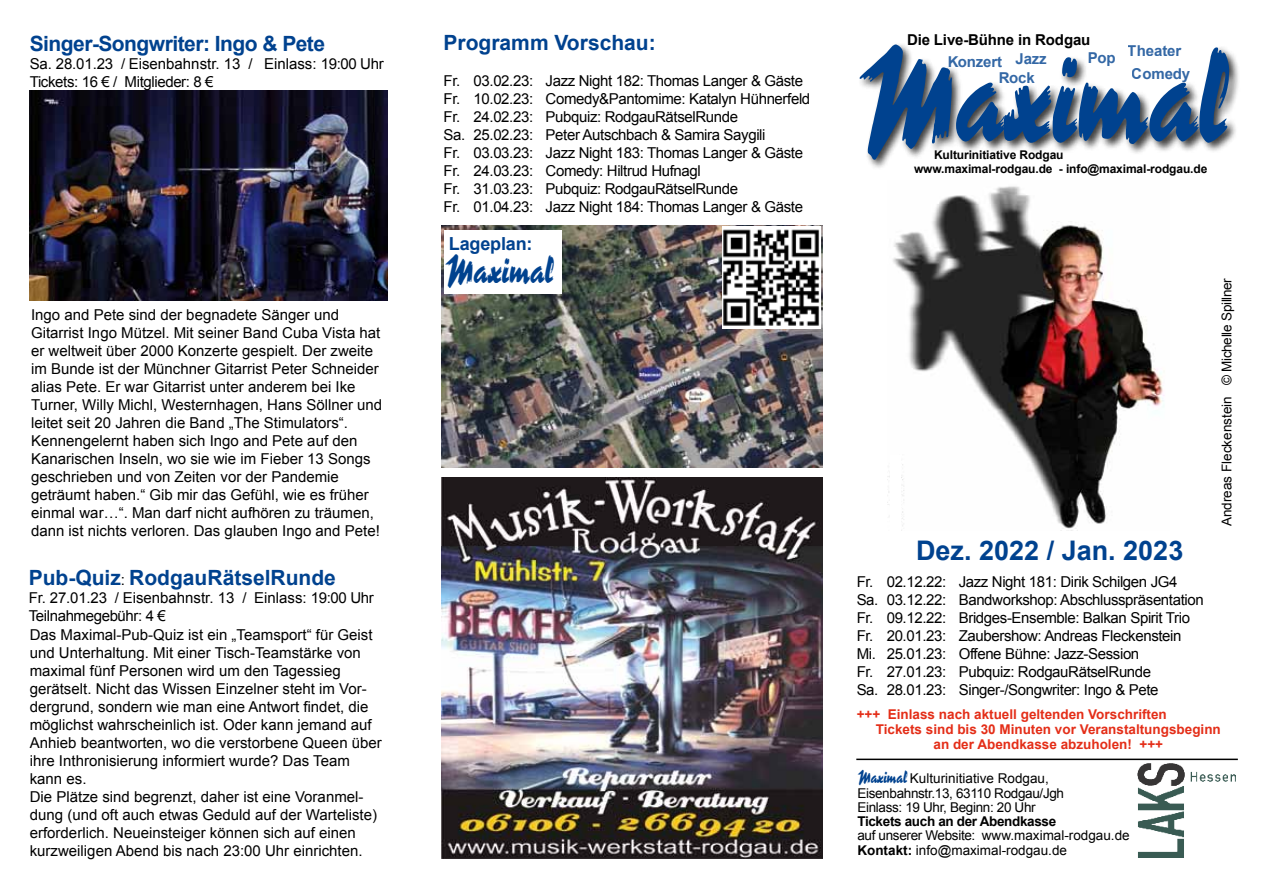
<style>
.page{position:relative;width:1268px;height:893px;background:#fff}
.page>*{position:absolute;margin:0;border:0;box-sizing:border-box;transform-origin:0 0}
.t1{font:123px "Reporter Two";letter-spacing:-.01em;color:#00428f}
.t2{font:36px "Reporter Two";letter-spacing:-.01em;color:#00428f}
.t3{font:700 27px "Arial";color:#00428f}
.t4{font:700 21px "Arial";color:#00428f}
.t5{font:700 21px "Arial";letter-spacing:-.025em;color:#00428f}
.t6{font:700 18px "Arial";letter-spacing:-.01em;color:#00428f}
.t7{font:15px/18.1px "Arial";color:#000}
.t8{font:15px/18px "Arial";letter-spacing:-.025em;color:#000}
.t9{font:700 15px/16px "Arial";letter-spacing:-.01em;color:#00428f}
.t10{font:700 15px "Arial";letter-spacing:-.01em;color:#000}
.t11{font:13.5px/14.2px "Arial";letter-spacing:-.02em;color:#000}
.t12{font:700 13.5px "Arial";color:#e42e18}
.t13{font:13.5px/14.2px "Arial";color:#000}
.t14{font:700 13.5px "Arial";letter-spacing:-.025em;color:#000}
.t15{font:700 12px/14.4px "Arial";letter-spacing:-.01em;color:#000}
.s1{font-weight:400;font-size:15px;color:#000}
.s2{color:#fff}
.s3{font-family:"Reporter Two";font-size:16.5px;color:#00428f}
.s4{font-weight:700}
</style>
<div class="page">
<img style="left:441px;top:225px;width:381px;height:243px">
<img style="left:441px;top:478px;width:381px;height:381px">
<div style="left:857px;top:42px;width:382px;height:129px;background:#000;opacity:.75"></div>
<hr style="left:856px;top:759px;width:381px;height:1px;background:#000">
<img style="left:1137px;top:763px;width:97px;height:95px">
<img style="left:722px;top:226px;width:98px;height:102px">
<img style="left:887px;top:186px;width:278px;height:343px">
<div style="left:444px;top:230px;width:117px;height:63px;background:#fff"></div>
<img style="left:30px;top:91px;width:357px;height:209px">
<div style="left:890px;top:455px;width:10px;height:81px;background:#fff"></div>
<h3 class="t5" style="left:30px;top:29px;width:297px">Singer-Songwriter: Ingo &amp; Pete</h3>
<p class="t7" style="left:30px;top:55px;width:355px">Sa. 28.01.23 / Eisenbahnstr. 13 / Einlass: 19:00 Uhr<br>Tickets: 16 € / Mitglieder: 8 €</p>
<p class="t7" style="left:31px;top:305px;width:352px">Ingo and Pete sind der begnadete Sänger und Gitarrist Ingo Mützel. Mit seiner Band Cuba Vista hat er weltweit über 2000 Konzerte gespielt. Der zweite im Bunde ist der Münchner Gitarrist Peter Schneider alias Pete. Er war Gitarrist unter anderem bei Ike Turner, Willy Michl, Westernhagen, Hans Söllner und leitet seit 20 Jahren die Band „The Stimulators“.<br>Kennengelernt haben sich Ingo and Pete auf den Kanarischen Inseln, wo sie wie im Fieber 13 Songs geschrieben und von Zeiten vor der Pandemie geträumt haben.“ Gib mir das Gefühl, wie es früher einmal war…“. Man darf nicht aufhören zu träumen, dann ist nichts verloren. Das glauben Ingo and Pete!</p>
<h3 class="t4" style="left:29px;top:564px;width:309px">Pub-Quiz<span class="s1">:</span> RodgauRätselRunde</h3>
<p class="t7" style="left:29px;top:589px;width:354px">Fr. 27.01.23 / Eisenbahnstr. 13 / Einlass: 19:00 Uhr Teilnahmegebühr: 4 €<br>Das Maximal-Pub-Quiz ist ein „Teamsport“ für Geist und Unterhaltung. Mit einer Tisch-Teamstärke von maximal fünf Personen wird um den Tagessieg gerätselt. Nicht das Wissen Einzelner steht im Vor&shy;dergrund, sondern wie man eine Antwort findet, die möglichst wahrscheinlich ist. Oder kann jemand auf Anhieb beantworten, wo die verstorbene Queen über ihre Inthronisierung informiert wurde? Das Team kann es.<br>Die Plätze sind begrenzt, daher ist eine Voranmel&shy;dung (und oft auch etwas Geduld auf der Warteliste) erforderlich. Neueinsteiger können sich auf einen kurzweiligen Abend bis nach 23:00 Uhr einrichten.</p>
<h3 class="t4" style="left:443px;top:29px;width:213px">Programm Vorschau:</h3>
<p class="t8" style="left:443px;top:72px;width:368px">Fr. 03.02.23: Jazz Night 182: Thomas Langer &amp; Gäste Fr. 10.02.23: Comedy&amp;Pantomime: Katalyn Hühnerfeld Fr. 24.02.23: Pubquiz: RodgauRätselRunde<br>Sa. 25.02.23: Peter Autschbach &amp; Samira Saygili<br>Fr. 03.03.23: Jazz Night 183: Thomas Langer &amp; Gäste Fr. 24.03.23: Comedy: Hiltrud Hufnagl<br>Fr. 31.03.23: Pubquiz: RodgauRätselRunde<br>Fr. 01.04.23: Jazz Night 184: Thomas Langer &amp; Gäste</p>
<p class="t6" style="left:449px;top:232px;width:85px">Lageplan:</p>
<h2 class="t2" style="left:444px;top:248px;width:110px">Maximal</h2>
<p class="t10" style="left:906px;top:30px;width:185px">Die Live-Bühne in Rodgau</p>
<h1 class="t1" style="left:855px;top:19px;width:372px">Maximal</h1>
<p class="t9" style="left:1127px;top:43px;width:55px">Theater</p>
<p class="t9" style="left:1087px;top:50px;width:30px">Pop</p>
<p class="t9" style="left:1015px;top:51px;width:33px">Jazz</p>
<p class="t9" style="left:998px;top:54px;width:38px;text-indent:-51px">Konzert<br>Rock</p>
<p class="t9" style="left:1131px;top:66px;width:60px">Comedy</p>
<p class="t15" style="left:913px;top:148px;width:295px;text-indent:20px">Kulturinitiative Rodgau<br>www.maximal-rodgau.de - info@maximal-rodgau.de</p>
<p class="t11" style="left:1219px;top:526px;width:271px;rotate:-90deg">Andreas Fleckenstein © Michelle Spillner<span class="s2">han</span></p>
<h3 class="t3" style="left:915px;top:532px;width:269px">Dez. 2022 / Jan. 2023</h3>
<p class="t8" style="left:856px;top:573px;width:348px">Fr. 02.12.22: Jazz Night 181: Dirik Schilgen JG4<br>Sa. 03.12.22: Bandworkshop: Abschlusspräsentation Fr. 09.12.22: Bridges-Ensemble: Balkan Spirit Trio Fr. 20.01.23: Zaubershow: Andreas Fleckenstein Mi. 25.01.23: Offene Bühne: Jazz-Session<br>Fr. 27.01.23: Pubquiz: RodgauRätselRunde<br>Sa. 28.01.23: Singer-/Songwriter: Ingo &amp; Pete</p>
<p class="t12" style="left:856px;top:705px;width:311px">+++ Einlass nach aktuell geltenden Vorschriften</p>
<p class="t12" style="left:875px;top:720px;width:346px">Tickets sind bis 30 Minuten vor Veranstaltungsbeginn</p>
<p class="t12" style="left:933px;top:735px;width:231px">an der Abendkasse abzuholen! +++</p>
<p class="t11" style="left:857px;top:772px;width:208px"><span class="s3">Maximal</span> Kulturinitiative Rodgau,<br>Eisenbahnstr.13, 63110 Rodgau/Jgh<br>Einlass: 19 Uhr, Beginn: 20 Uhr</p>
<p class="t14" style="left:857px;top:812px;width:200px">Tickets auch an der Abendkasse</p>
<p class="t13" style="left:857px;top:829px;width:274px">auf unserer Website: www.maximal-rodgau.de<br><span class="s4">Kontakt:</span> info@maximal-rodgau.de</p>
</div>
